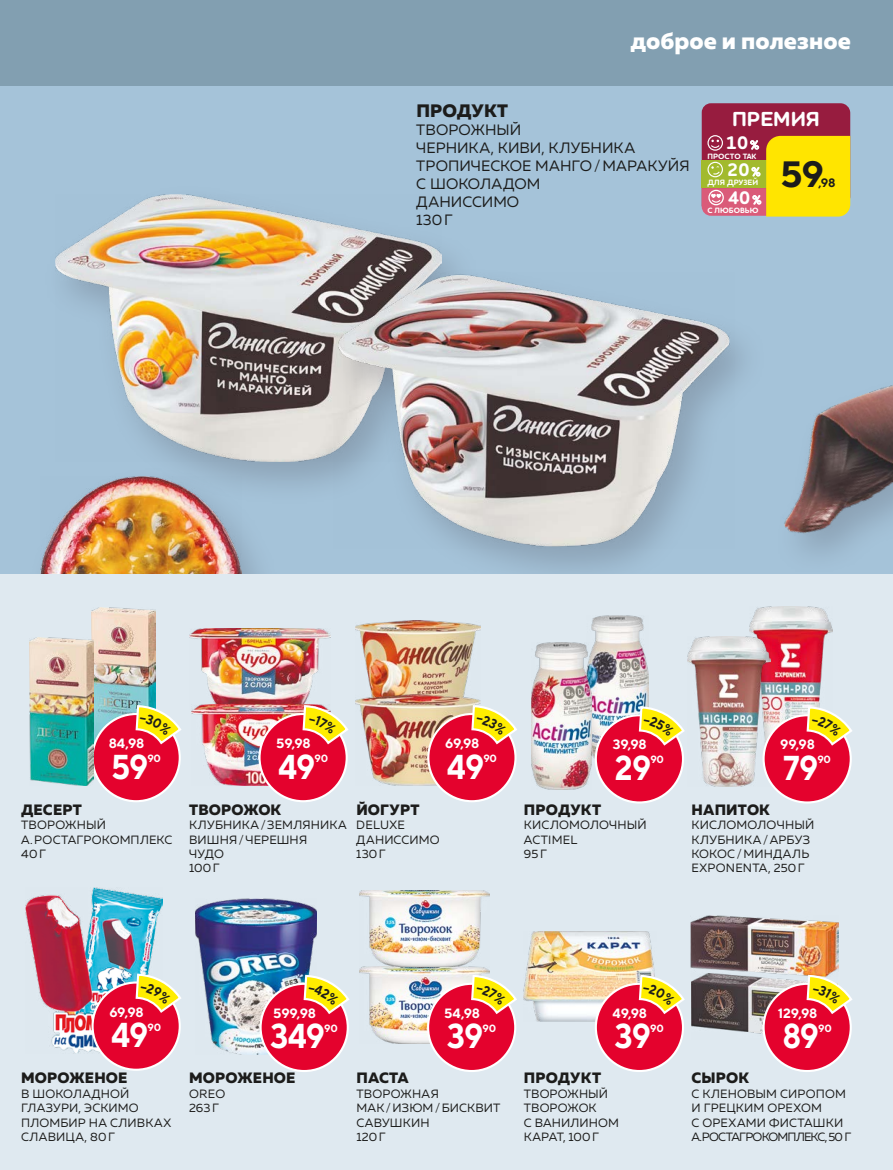
<style>
.page{position:relative;width:893px;height:1170px;background:#fff}
.page>*{position:absolute;margin:0;border:0;box-sizing:border-box;transform-origin:0 0}
.t1{font:700 36.6px "TT Norms";color:#1c1c1b}
.t2{font:700 34.5px "TT Norms";letter-spacing:-.025em;color:#fff;scale:.9 1}
.t3{font:800 24px "Muller";color:#fff}
.t4{font:700 20.7px "Houschka Rounded";color:#fff}
.t5{font:700 18.6px/27.5px "Houschka Rounded";color:#fff}
.t6{font:800 18px "Muller";letter-spacing:.005em;color:#1c1c1b}
.t7{font:15px/18px "Muller";color:#1c1c1b}
.t8{font:800 15px "Muller";letter-spacing:.01em;color:#1c1c1b}
.t9{font:700 13.5px "TT Norms";letter-spacing:-.015em;color:#fff}
.t10{font:700 12.45px/26.7px "Houschka Rounded";color:#fff}
.t11{font:700 12.15px "TT Norms";color:#1c1c1b}
.t12{font:12px/14.4px "Muller";letter-spacing:.01em;color:#1c1c1b}
.t13{font:700 10.5px "TT Norms";letter-spacing:-.025em;color:#fff}
.t14{font:700 7.8px "Houschka Rounded";color:#fff}
</style>
<div class="page">
<div style="left:0;top:85px;width:893px;height:1084px;background:#a5c3d9"></div>
<div style="left:26px;top:466px;width:256px;height:251px;background:#535764;opacity:.3"></div>
<img style="left:41px;top:507px;width:200px;height:67px">
<div style="left:41px;top:184px;width:440px;height:323px;background:#535764;opacity:.3"></div>
<img style="left:55px;top:194px;width:387px;height:268px">
<div style="left:325px;top:265px;width:443px;height:325px;background:#535764;opacity:.3"></div>
<img style="left:333px;top:273px;width:402px;height:276px">
<img style="left:751px;top:383px;width:142px;height:163px">
<div style="left:0;top:574px;width:893px;height:595px;background:#dfe9f0"></div>
<div style="left:0;top:0;width:893px;height:85px;background:#829fb1"></div>
<svg style="left:702px;top:103px;width:148px;height:113px;background:#ca882f"></svg>
<img style="left:92px;top:607px;width:64px;height:139px">
<div style="left:93px;top:714px;width:87px;height:87px;background:#e4022d;border-radius:50%"></div>
<img style="left:29px;top:637px;width:64px;height:148px">
<img style="left:356px;top:620px;width:125px;height:74px">
<img style="left:356px;top:694px;width:125px;height:91px">
<div style="left:428px;top:714px;width:87px;height:87px;background:#e4022d;border-radius:50%"></div>
<div style="left:427px;top:713px;width:90px;height:89px;border:2px solid #fff;border-radius:50%"></div>
<img style="left:25px;top:887px;width:137px;height:166px">
<div style="left:93px;top:982px;width:87px;height:87px;background:#e4022d;border-radius:50%"></div>
<img style="left:195px;top:898px;width:121px;height:156px">
<div style="left:261px;top:983px;width:87px;height:87px;background:#e4022d;border-radius:50%"></div>
<img style="left:749px;top:606px;width:83px;height:128px">
<img style="left:687px;top:636px;width:84px;height:150px">
<div style="left:764px;top:715px;width:87px;height:87px;background:#e4022d;border-radius:50%"></div>
<div style="left:762px;top:714px;width:90px;height:89px;border:2px solid #fff;border-radius:50%"></div>
<img style="left:524px;top:931px;width:131px;height:90px">
<div style="left:596px;top:983px;width:87px;height:87px;background:#e4022d;border-radius:50%"></div>
<img style="left:691px;top:915px;width:147px;height:58px">
<img style="left:692px;top:973px;width:113px;height:66px">
<div style="left:764px;top:983px;width:87px;height:87px;background:#e4022d;border-radius:50%"></div>
<div style="left:762px;top:982px;width:90px;height:89px;border:2px solid #fff;border-radius:50%"></div>
<hr style="left:0;top:145px;width:3px;height:436px;background:#a5c3d9">
<img style="left:591px;top:615px;width:57px;height:144px">
<div style="left:596px;top:715px;width:87px;height:87px;background:#e4022d;border-radius:50%"></div>
<img style="left:531px;top:642px;width:61px;height:147px">
<img style="left:360px;top:890px;width:129px;height:153px">
<div style="left:428px;top:983px;width:87px;height:87px;background:#e4022d;border-radius:50%"></div>
<img style="left:189px;top:628px;width:141px;height:76px">
<img style="left:192px;top:704px;width:109px;height:81px">
<div style="left:260px;top:714px;width:87px;height:87px;background:#e4022d;border-radius:50%"></div>
<div style="left:258px;top:713px;width:90px;height:89px;border:2px solid #fff;border-radius:50%"></div>
<svg style="left:134px;top:703px;width:47px;height:94px"></svg>
<svg style="left:470px;top:703px;width:47px;height:94px"></svg>
<svg style="left:134px;top:972px;width:47px;height:93px"></svg>
<svg style="left:302px;top:973px;width:48px;height:94px"></svg>
<svg style="left:805px;top:705px;width:47px;height:93px"></svg>
<svg style="left:638px;top:973px;width:47px;height:94px"></svg>
<svg style="left:805px;top:973px;width:47px;height:94px"></svg>
<svg style="left:638px;top:705px;width:47px;height:93px"></svg>
<svg style="left:470px;top:973px;width:47px;height:94px"></svg>
<svg style="left:301px;top:703px;width:47px;height:94px"></svg>
<h3 class="t3" style="left:630px;top:26px;width:222px">доброе и полезное</h3>
<h3 class="t6" style="left:416px;top:100px;width:93px">ПРОДУКТ</h3>
<p class="t7" style="left:416px;top:121px;width:275px">ТВОРОЖНЫЙ<br>ЧЕРНИКА, КИВИ, КЛУБНИКА<br>ТРОПИЧЕСКОЕ МАНГО/МАРАКУЙЯ<br>С ШОКОЛАДОМ<br>ДАНИССИМО<br>130Г</p>
<h3 class="t4" style="left:732px;top:105px;width:89px">ПРЕМИЯ</h3>
<h1 class="t1" style="left:780px;top:151px;width:45px">59</h1>
<h3 class="t5" style="left:726px;top:129px;width:26px">10<br>20<br>40</h3>
<p class="t14" style="left:707px;top:205px;width:52px">С ЛЮБОВЬЮ</p>
<p class="t10" style="left:750px;top:132px;width:12px">% %</p>
<p class="t14" style="left:707px;top:151px;width:50px">ПРОСТО ТАК</p>
<p class="t14" style="left:707px;top:177px;width:52px">ДЛЯ ДРУЗЕЙ</p>
<p class="t11" style="left:818px;top:175px;width:19px">,98</p>
<p class="t9" style="left:109px;top:734px;width:37px">84,98</p>
<p class="t9" style="left:276px;top:734px;width:36px">59,98</p>
<p class="t9" style="left:445px;top:734px;width:36px">69,98</p>
<p class="t9" style="left:613px;top:736px;width:35px">39,98</p>
<p class="t9" style="left:780px;top:736px;width:36px">99,98</p>
<h2 class="t2" style="left:111px;top:744px;width:43px">59</h2>
<p class="t13" style="left:147px;top:751px;width:15px">90</p>
<h2 class="t2" style="left:278px;top:744px;width:43px">49</h2>
<p class="t13" style="left:315px;top:751px;width:15px">90</p>
<h2 class="t2" style="left:447px;top:744px;width:43px">49</h2>
<p class="t13" style="left:483px;top:751px;width:15px">90</p>
<h2 class="t2" style="left:615px;top:746px;width:42px">29</h2>
<p class="t13" style="left:650px;top:753px;width:15px">90</p>
<h2 class="t2" style="left:783px;top:746px;width:40px">79</h2>
<p class="t13" style="left:817px;top:753px;width:15px">90</p>
<p class="t8" style="left:21px;top:800px;width:62px">ДЕСЕРТ</p>
<p class="t12" style="left:21px;top:817px;width:153px">ТВОРОЖНЫЙ<br>А.РОСТАГРОКОМПЛЕКС<br>40Г</p>
<p class="t8" style="left:189px;top:800px;width:94px">ТВОРОЖОК</p>
<p class="t12" style="left:189px;top:817px;width:159px">КЛУБНИКА/ЗЕМЛЯНИКА<br>ВИШНЯ/ЧЕРЕШНЯ<br>ЧУДО<br>100Г</p>
<p class="t8" style="left:356px;top:800px;width:65px">ЙОГУРТ</p>
<p class="t12" style="left:356px;top:817px;width:85px">DELUXE<br>ДАНИССИМО<br>130Г</p>
<p class="t8" style="left:524px;top:800px;width:79px">ПРОДУКТ</p>
<p class="t12" style="left:524px;top:817px;width:124px">КИСЛОМОЛОЧНЫЙ<br>ACTIMEL<br>95Г</p>
<p class="t8" style="left:691px;top:800px;width:80px">НАПИТОК</p>
<p class="t12" style="left:691px;top:817px;width:124px">КИСЛОМОЛОЧНЫЙ<br>КЛУБНИКА/АРБУЗ<br>КОКОС/МИНДАЛЬ<br>EXPONENTA, 250Г</p>
<p class="t9" style="left:109px;top:1003px;width:36px">69,98</p>
<p class="t9" style="left:273px;top:1004px;width:44px">599,98</p>
<p class="t9" style="left:444px;top:1004px;width:37px">54,98</p>
<p class="t9" style="left:613px;top:1004px;width:36px">49,98</p>
<p class="t9" style="left:778px;top:1004px;width:41px">129,98</p>
<h2 class="t2" style="left:111px;top:1013px;width:43px">49</h2>
<p class="t13" style="left:148px;top:1020px;width:15px">90</p>
<h2 class="t2" style="left:271px;top:1014px;width:62px">349</h2>
<p class="t13" style="left:324px;top:1021px;width:15px">90</p>
<h2 class="t2" style="left:447px;top:1014px;width:42px">39</h2>
<p class="t13" style="left:483px;top:1021px;width:15px">90</p>
<h2 class="t2" style="left:615px;top:1014px;width:42px">39</h2>
<p class="t13" style="left:650px;top:1021px;width:15px">90</p>
<h2 class="t2" style="left:782px;top:1014px;width:42px">89</h2>
<p class="t13" style="left:818px;top:1021px;width:15px">90</p>
<p class="t8" style="left:21px;top:1068px;width:108px">МОРОЖЕНОЕ</p>
<p class="t12" style="left:21px;top:1085px;width:152px">В ШОКОЛАДНОЙ<br>ГЛАЗУРИ, ЭСКИМО<br>ПЛОМБИР НА СЛИВКАХ<br>СЛАВИЦА, 80Г</p>
<p class="t8" style="left:189px;top:1068px;width:108px">МОРОЖЕНОЕ</p>
<p class="t12" style="left:189px;top:1085px;width:38px">OREO<br>263Г</p>
<p class="t8" style="left:356px;top:1068px;width:54px">ПАСТА</p>
<p class="t12" style="left:356px;top:1085px;width:146px">ТВОРОЖНАЯ<br>МАК/ИЗЮМ/БИСКВИТ<br>САВУШКИН<br>120Г</p>
<p class="t8" style="left:524px;top:1068px;width:79px">ПРОДУКТ</p>
<p class="t12" style="left:524px;top:1085px;width:97px">ТВОРОЖНЫЙ<br>ТВОРОЖОК<br>С ВАНИЛИНОМ<br>КАРАТ, 100Г</p>
<p class="t8" style="left:691px;top:1068px;width:59px">СЫРОК</p>
<p class="t12" style="left:691px;top:1085px;width:161px">С КЛЕНОВЫМ СИРОПОМ<br>И ГРЕЦКИМ ОРЕХОМ<br>С ОРЕХАМИ ФИСТАШКИ<br>А.РОСТАГРОКОМПЛЕКС, 50 Г</p>
</div>
